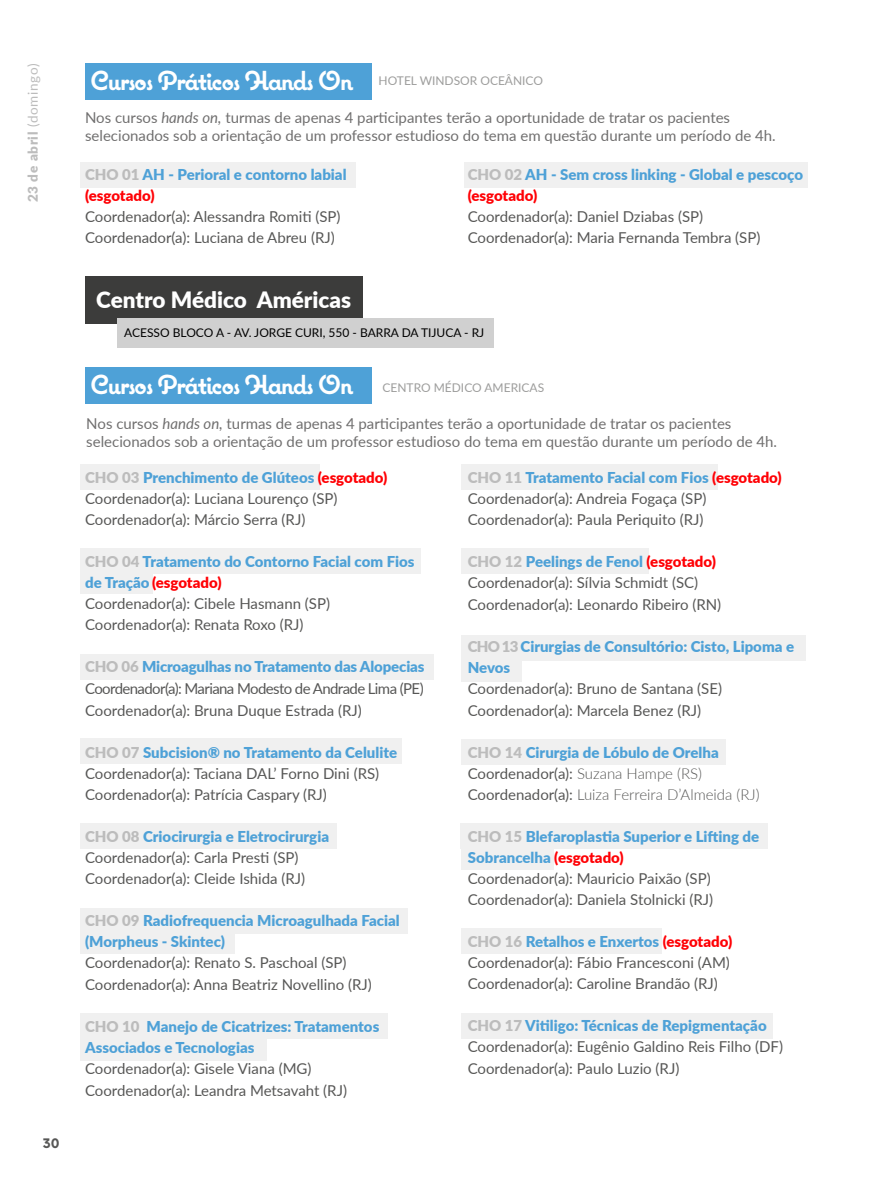
<style>
.page{position:relative;width:893px;height:1191px;background:#fff}
.page>*{position:absolute;margin:0;border:0;box-sizing:border-box;transform-origin:0 0}
.t1{font:700 27px "Coquette";letter-spacing:-.05em;color:#fff}
.t2{font:900 22.5px "Lato";color:#fff}
.t3{font:700 18px "Coquette";color:#575756}
.t4{font:15px/21px "Lato";color:#575756}
.t5{font:15px/18px "Lato";color:#706f6f}
.t6{font:900 15px/21px "Lato";color:#4ea1d7}
.t7{font:300 15px/21px "Lato";color:#575756}
.t8{font:900 13.5px "Lato";letter-spacing:.05em;color:#bcbcbc}
.t9{font:12px "Lato";color:#000}
.t10{font:12px "Lato";color:#9d9d9c}
.s1{font-weight:400}
.s2{font-style:italic}
.s3{color:#bcbcbc}
.s4{color:#ff0005}
.s5{font-weight:900;color:#bcbcbc}
.s6{font-weight:900;color:#4ea1d7}
.s7{font-weight:900;color:#ff0005}
</style>
<div class="page">
<div style="left:80px;top:162px;width:275px;height:25px;background:#f0f0f0"></div>
<div style="left:80px;top:464px;width:240px;height:25px;background:#f0f0f0"></div>
<div style="left:461px;top:464px;width:257px;height:25px;background:#f0f0f0"></div>
<div style="left:461px;top:548px;width:187px;height:25px;background:#f0f0f0"></div>
<div style="left:461px;top:635px;width:345px;height:25px;background:#f0f0f0"></div>
<div style="left:461px;top:656px;width:60px;height:25px;background:#f0f0f0"></div>
<div style="left:461px;top:739px;width:264px;height:25px;background:#f0f0f0"></div>
<div style="left:461px;top:823px;width:307px;height:25px;background:#f0f0f0"></div>
<div style="left:461px;top:1013px;width:311px;height:25px;background:#f0f0f0"></div>
<div style="left:461px;top:928px;width:201px;height:25px;background:#f0f0f0"></div>
<div style="left:461px;top:844px;width:92px;height:25px;background:#f0f0f0"></div>
<div style="left:80px;top:548px;width:340px;height:25px;background:#f0f0f0"></div>
<div style="left:80px;top:568px;width:73px;height:25px;background:#f0f0f0"></div>
<div style="left:80px;top:654px;width:354px;height:25px;background:#f0f0f0"></div>
<div style="left:80px;top:738px;width:322px;height:25px;background:#f0f0f0"></div>
<div style="left:80px;top:823px;width:256px;height:25px;background:#f0f0f0"></div>
<div style="left:80px;top:908px;width:328px;height:25px;background:#f0f0f0"></div>
<div style="left:80px;top:928px;width:155px;height:26px;background:#f0f0f0"></div>
<div style="left:80px;top:1013px;width:307px;height:26px;background:#f0f0f0"></div>
<div style="left:80px;top:1035px;width:187px;height:25px;background:#f0f0f0"></div>
<div style="left:464px;top:162px;width:344px;height:25px;background:#f0f0f0"></div>
<div style="left:85px;top:276px;width:277px;height:47px;background:#3c3c3b"></div>
<div style="left:117px;top:318px;width:377px;height:29px;background:#d0d0d0"></div>
<div style="left:85px;top:63px;width:286px;height:37px;background:#4ea1d7"></div>
<div style="left:85px;top:367px;width:286px;height:37px;background:#4ea1d7"></div>
<p class="t8" style="left:23px;top:202px;width:140px;rotate:-90deg">23 de abril <span class="s1">(domingo)</span></p>
<p class="t3" style="left:43px;top:1130px;width:19px">30</p>
<h1 class="t1" style="left:90px;top:64px;width:264px">Cursos Práticos Hands On</h1>
<p class="t10" style="left:379px;top:72px;width:166px">HOTEL WINDSOR OCEÂNICO</p>
<p class="t5" style="left:85px;top:108px;width:692px">Nos cursos <span class="s2">hands on,</span> turmas de apenas 4 participantes terão a oportunidade de tratar os pacientes selecionados sob a orientação de um professor estudioso do tema em questão durante um período de 4h.</p>
<p class="t6" style="left:85px;top:163px;width:263px"><span class="s3">CHO 01</span> AH - Perioral e contorno labial <span class="s4">(esgotado)</span></p>
<p class="t4" style="left:85px;top:205px;width:257px">Coordenador(a): Alessandra Romiti (SP)<br>Coordenador(a): Luciana de Abreu (RJ)</p>
<h2 class="t2" style="left:96px;top:282px;width:256px">Centro Médico Américas</h2>
<p class="t6" style="left:468px;top:164px;width:337px"><span class="s3">CHO 02</span> AH - Sem cross linking - Global e pescoço <span class="s4">(esgotado)</span></p>
<p class="t4" style="left:468px;top:206px;width:294px">Coordenador(a): Daniel Dziabas (SP)<br>Coordenador(a): Maria Fernanda Tembra (SP)</p>
<p class="t9" style="left:124px;top:324px;width:362px">ACESSO BLOCO A - AV. JORGE CURI, 550 - BARRA DA TIJUCA - RJ</p>
<h1 class="t1" style="left:90px;top:368px;width:264px">Cursos Práticos Hands On</h1>
<p class="t10" style="left:382px;top:379px;width:163px">CENTRO MÉDICO AMERICAS</p>
<p class="t5" style="left:86px;top:414px;width:692px">Nos cursos <span class="s2">hands on,</span> turmas de apenas 4 participantes terão a oportunidade de tratar os pacientes selecionados sob a orientação de um professor estudioso do tema em questão durante um período de 4h.</p>
<p class="t4" style="left:85px;top:466px;width:304px"><span class="s5">CHO 03</span> <span class="s6">Prenchimento de Glúteos</span> <span class="s7">(esgotado)<br></span>Coordenador(a): Luciana Lourenço (SP)<br>Coordenador(a): Márcio Serra (RJ)</p>
<p class="t4" style="left:85px;top:550px;width:331px"><span class="s5">CHO 04</span> <span class="s6">Tratamento do Contorno Facial com Fios de Tração</span> <span class="s7">(esgotado)<br></span>Coordenador(a): Cibele Hasmann (SP)<br>Coordenador(a): Renata Roxo (RJ)</p>
<p class="t4" style="left:85px;top:655px;width:341px;line-height:21.6px;text-align:justify"><span class="s5">CHO 06</span> <span class="s6">Microagulhas no Tratamento das Alopecias </span>Coordenador(a): Mariana Modesto de Andrade Lima (PE)<br>Coordenador(a): Bruna Duque Estrada (RJ)</p>
<p class="t4" style="left:85px;top:741px;width:314px"><span class="s5">CHO 07</span> <span class="s6">Subcision® no Tratamento da Celulite<br></span>Coordenador(a): Taciana DAL’ Forno Dini (RS)<br>Coordenador(a): Patrícia Caspary (RJ)</p>
<p class="t4" style="left:85px;top:825px;width:246px"><span class="s5">CHO 08</span> <span class="s6">Criocirurgia e Eletrocirurgia<br></span>Coordenador(a): Carla Presti (SP)<br>Coordenador(a): Cleide Ishida (RJ)</p>
<p class="t6" style="left:85px;top:909px;width:316px"><span class="s3">CHO 09</span> Radiofrequencia Microagulhada Facial (Morpheus - Skintec)</p>
<p class="t4" style="left:85px;top:951px;width:288px;line-height:21.6px">Coordenador(a): Renato S. Paschoal (SP)<br>Coordenador(a): Anna Beatriz Novellino (RJ)</p>
<p class="t6" style="left:85px;top:1015px;width:296px"><span class="s3">CHO 10</span> Manejo de Cicatrizes: Tratamentos<br>Associados e Tecnologias</p>
<p class="t4" style="left:85px;top:1057px;width:263px;line-height:21.6px">Coordenador(a): Gisele Viana (MG)<br>Coordenador(a): Leandra Metsavaht (RJ)</p>
<p class="t4" style="left:468px;top:466px;width:316px"><span class="s5">CHO 11</span> <span class="s6">Tratamento Facial com Fios</span> <span class="s7">(esgotado)<br></span>Coordenador(a): Andreia Fogaça (SP)<br>Coordenador(a): Paula Periquito (RJ)</p>
<p class="t4" style="left:468px;top:550px;width:255px"><span class="s5">CHO 12</span> <span class="s6">Peelings de Fenol</span> <span class="s7">(esgotado)<br></span>Coordenador(a): Sílvia Schmidt (SC)<br>Coordenador(a): Leonardo Ribeiro (RN)</p>
<p class="t6" style="left:468px;top:635px;width:328px"><span class="s3">CHO 13</span> Cirurgias de Consultório: Cisto, Lipoma e<br>Nevos</p>
<p class="t4" style="left:468px;top:677px;width:256px;line-height:21.6px">Coordenador(a): Bruno de Santana (SE)<br>Coordenador(a): Marcela Benez (RJ)</p>
<p class="t7" style="left:468px;top:741px;width:293px"><span class="s5">CHO 14</span> <span class="s6">Cirurgia de Lóbulo de Orelha<br></span><span class="s1">Coordenador(a):</span> Suzana Hampe (RS)<br><span class="s1">Coordenador(a):</span> Luiza Ferreira D’Almeida (RJ)</p>
<p class="t4" style="left:468px;top:825px;width:293px"><span class="s5">CHO 15</span> <span class="s6">Blefaroplastia Superior e Lifting de Sobrancelha</span> <span class="s7">(esgotado)<br></span>Coordenador(a): Mauricio Paixão (SP)<br>Coordenador(a): Daniela Stolnicki (RJ)</p>
<p class="t4" style="left:468px;top:930px;width:266px"><span class="s5">CHO 16</span> <span class="s6">Retalhos e Enxertos</span> <span class="s7">(esgotado)<br></span>Coordenador(a): Fábio Francesconi (AM)<br>Coordenador(a): Caroline Brandão (RJ)</p>
<p class="t4" style="left:468px;top:1014px;width:317px"><span class="s5">CHO 17</span> <span class="s6">Vitiligo: Técnicas de Repigmentação<br></span>Coordenador(a): Eugênio Galdino Reis Filho (DF)<br>Coordenador(a): Paulo Luzio (RJ)</p>
</div>
